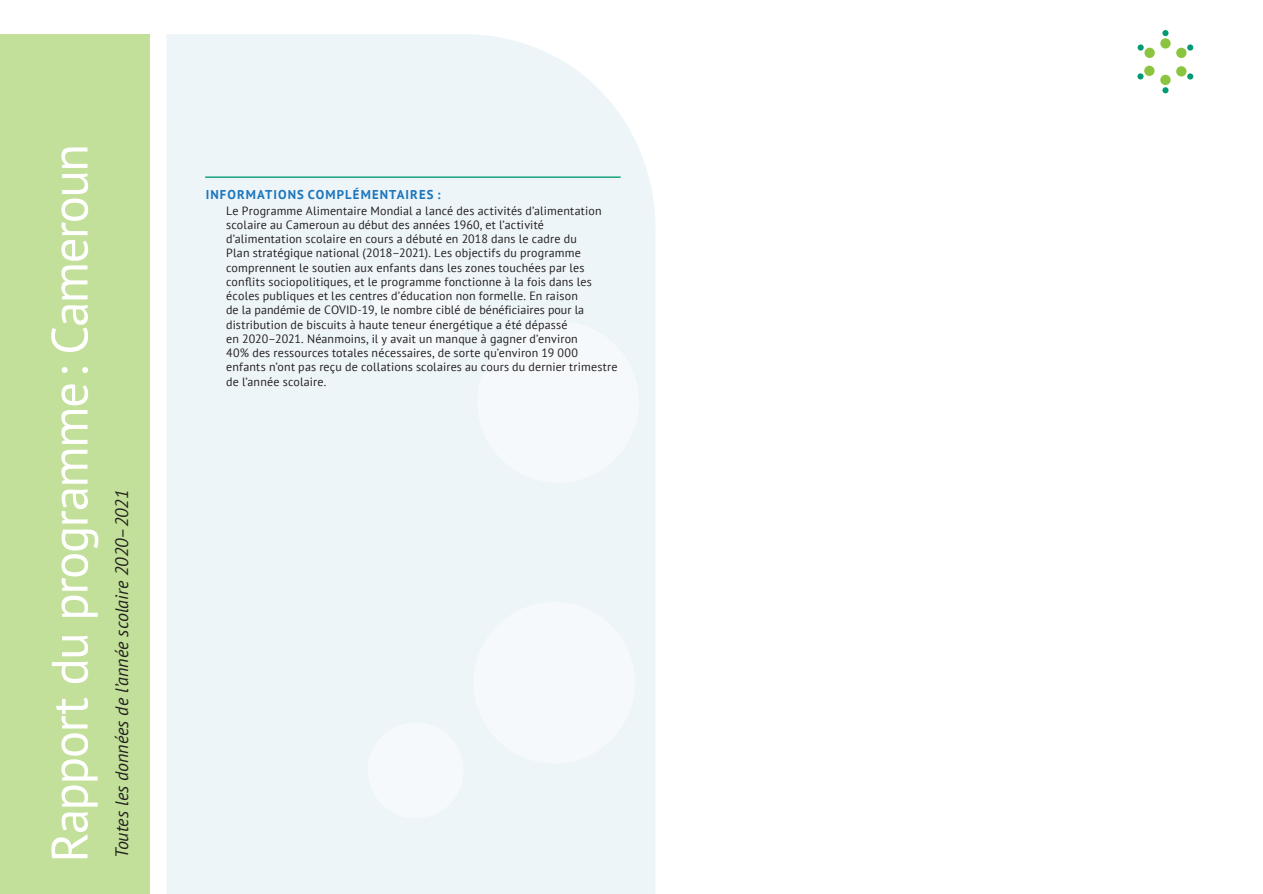
<style>
.page{position:relative;width:1263px;height:894px;background:#fff}
.page>*{position:absolute;margin:0;border:0;box-sizing:border-box;transform-origin:0 0}
.t1{font:51px "PT Sans";letter-spacing:-.03em;color:#fff}
.t2{font:italic 18px "PT Sans";color:#231f20}
.t3{font:700 12.75px "PT Sans";letter-spacing:.085em;color:#1b75bb}
.t4{font:12px/14.2px "PT Sans";letter-spacing:.015em;color:#231f20}
.s1{font-style:inherit}
</style>
<div class="page">
<div style="left:167px;top:34px;width:488px;height:859px;background:#eef5f9"></div>
<div style="left:477px;top:321px;width:161px;height:161px;background:#f6f9fb;border-radius:50%"></div>
<div style="left:474px;top:602px;width:161px;height:161px;background:#f6f9fb;border-radius:50%"></div>
<div style="left:368px;top:722px;width:95px;height:96px;background:#f6f9fb;border-radius:50%"></div>
<div style="left:370px;top:271px;width:96px;height:95px;background:#f6f9fb;border-radius:50%"></div>
<div style="left:0;top:34px;width:150px;height:859px;background:#c2e099"></div>
<div style="left:1144px;top:48px;width:10px;height:10px;background:#8bc53f;border-radius:50%"></div>
<div style="left:1160px;top:38px;width:10px;height:11px;background:#8bc53f;border-radius:50%"></div>
<div style="left:1176px;top:48px;width:10px;height:10px;background:#8bc53f;border-radius:50%"></div>
<div style="left:1176px;top:66px;width:10px;height:10px;background:#8bc53f;border-radius:50%"></div>
<div style="left:1160px;top:75px;width:10px;height:10px;background:#8bc53f;border-radius:50%"></div>
<div style="left:1144px;top:66px;width:10px;height:10px;background:#8bc53f;border-radius:50%"></div>
<div style="left:1187px;top:44px;width:6px;height:7px;background:#009b72;border-radius:50%"></div>
<svg style="left:1187px;top:73px;width:6px;height:6px"></svg>
<svg style="left:1162px;top:87px;width:6px;height:6px"></svg>
<svg style="left:1137px;top:73px;width:6px;height:6px"></svg>
<div style="left:1137px;top:44px;width:6px;height:7px;background:#009b72;border-radius:50%"></div>
<svg style="left:1162px;top:30px;width:6px;height:6px"></svg>
<hr style="left:205px;top:176px;width:415px;height:2px;background:#009b72">
<h1 class="t1" style="left:37px;top:862px;width:719px;rotate:-90deg">Rapport du programme: Cameroun</h1>
<h2 class="t2" style="left:110px;top:857px;width:369px;rotate:-90deg">Toutes les données de l’année scolaire 2020–2021</h2>
<p class="t3" style="left:206px;top:186px;width:236px">INFORMATIONS COMPLÉMENTAIRES :</p>
<p class="t4" style="left:226px;top:203px;width:393px">Le Programme Alimentaire Mondial a lancé des activités d’alimentation scolaire au Cameroun au début des années 1960, et l’activité d’alimentation scolaire en cours a débuté en 2018 dans le cadre du<br>Plan stratégique national (2018–2021). Les objectifs du programme comprennent le soutien aux enfants dans les zones touchées par les conflits sociopolitiques, et le programme fonctionne à la fois dans les écoles publiques et les centres d’éducation non formelle. En raison<br>de la pandémie de COVID-19, le nombre cibl<span class="s1">é</span> de bénéficiaires pour la distribution de biscuits à haute teneur énergétique a été dépassé<br>en 2020–2021. Néanmoins, il y avait un manque à gagner d’environ<br>40% des ressources totales nécessaires, de sorte qu’environ 19 000 enfants n’ont pas reçu de collations scolaires au cours du dernier trimestre de l’année scolaire.</p>
</div>
